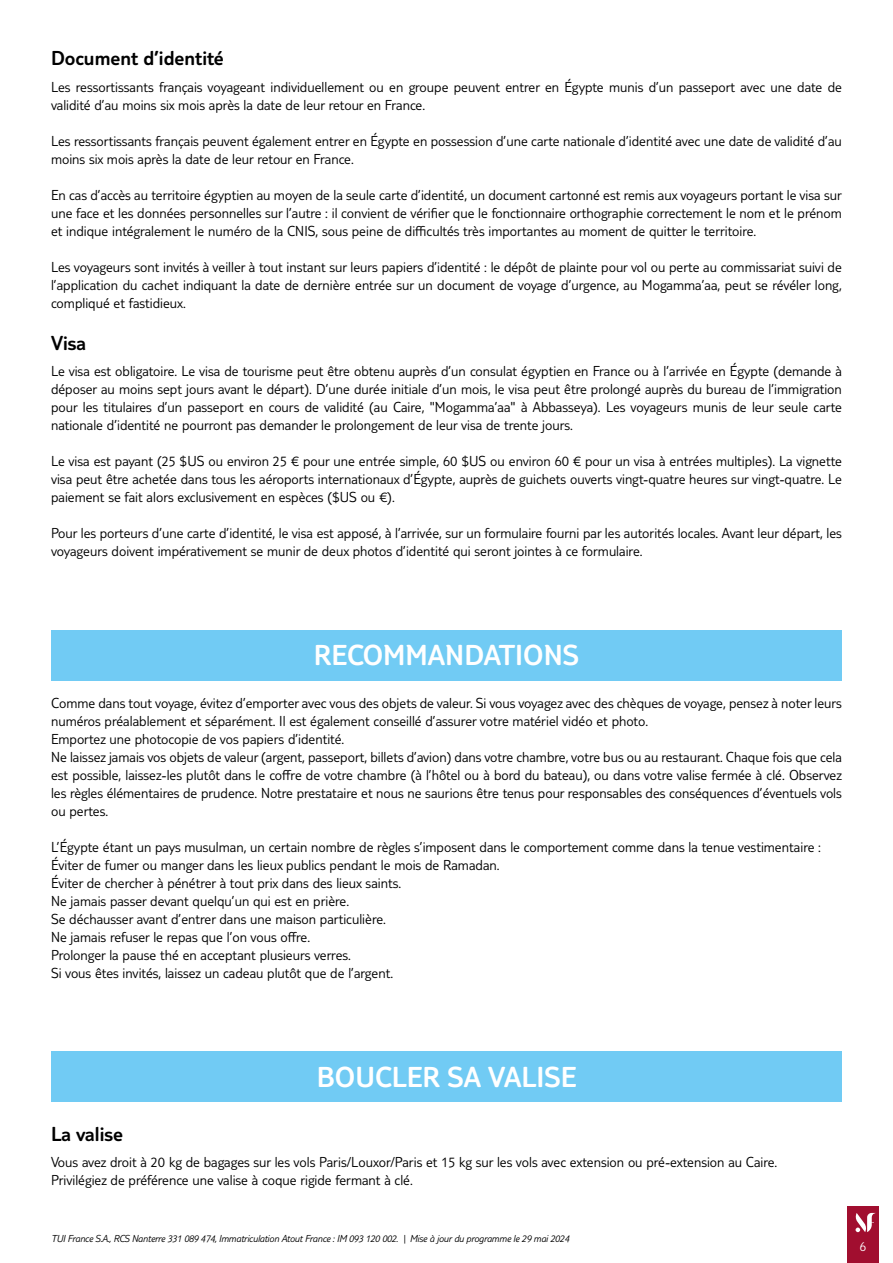
<style>
.page{position:relative;width:893px;height:1263px;background:#fff}
.page>*{position:absolute;margin:0;border:0;box-sizing:border-box;transform-origin:0 0}
.t1{font:300 30px "TUI Type";color:#fff}
.t2{font:300 21px "TUI Type";color:#000}
.t3{font:300 15px/18px "TUI Type";color:#000}
.t4{font:300 13.5px "TUI Type";color:#fff}
.t5{font:italic 300 10.5px "TUI Type";letter-spacing:-.02em;color:#000}
</style>
<div class="page">
<div style="left:847px;top:1206px;width:32px;height:57px;background:#a10e2f"></div>
<svg style="left:855px;top:1213px;width:21px;height:19px"></svg>
<div style="left:51px;top:630px;width:791px;height:51px;background:#71cbf4"></div>
<div style="left:51px;top:1051px;width:791px;height:51px;background:#71cbf4"></div>
<h2 class="t2" style="left:51px;top:46px;width:174px">Document d’identité</h2>
<p class="t3" style="left:51px;top:77px;width:792px">Les ressortissants français voyageant individuellement ou en groupe peuvent entrer en Égypte munis d’un passeport avec une date de validité d’au moins six mois après la date de leur retour en France.</p>
<p class="t3" style="left:51px;top:131px;width:792px">Les ressortissants français peuvent également entrer en Égypte en possession d’une carte nationale d’identité avec une date de validité d’au moins six mois après la date de leur retour en France.</p>
<p class="t3" style="left:51px;top:185px;width:792px;text-align:justify">En cas d’accès au territoire égyptien au moyen de la seule carte d’identité, un document cartonné est remis aux voyageurs portant le visa sur une face et les données personnelles sur l’autre : il convient de vérifier que le fonctionnaire orthographie correctement le nom et le prénom et indique intégralement le numéro de la CNIS, sous peine de difficultés très importantes au moment de quitter le territoire.</p>
<p class="t3" style="left:51px;top:257px;width:792px;text-align:justify">Les voyageurs sont invités à veiller à tout instant sur leurs papiers d’identité : le dépôt de plainte pour vol ou perte au commissariat suivi de l’application du cachet indiquant la date de dernière entrée sur un document de voyage d’urgence, au Mogamma’aa, peut se révéler long, compliqué et fastidieux.</p>
<h2 class="t2" style="left:51px;top:331px;width:37px">Visa</h2>
<p class="t3" style="left:51px;top:362px;width:792px;text-align:justify">Le visa est obligatoire. Le visa de tourisme peut être obtenu auprès d’un consulat égyptien en France ou à l’arrivée en Égypte (demande à déposer au moins sept jours avant le départ). D’une durée initiale d’un mois, le visa peut être prolongé auprès du bureau de l’immigration pour les titulaires d’un passeport en cours de validité (au Caire, "Mogamma’aa" à Abbasseya). Les voyageurs munis de leur seule carte nationale d’identité ne pourront pas demander le prolongement de leur visa de trente jours.</p>
<p class="t3" style="left:51px;top:452px;width:792px;text-align:justify">Le visa est payant (25 $US ou environ 25 € pour une entrée simple, 60 $US ou environ 60 € pour un visa à entrées multiples). La vignette visa peut être achetée dans tous les aéroports internationaux d’Égypte, auprès de guichets ouverts vingt-quatre heures sur vingt-quatre. Le paiement se fait alors exclusivement en espèces ($US ou €).</p>
<p class="t3" style="left:51px;top:524px;width:792px">Pour les porteurs d’une carte d’identité, le visa est apposé, à l’arrivée, sur un formulaire fourni par les autorités locales. Avant leur départ, les voyageurs doivent impérativement se munir de deux photos d’identité qui seront jointes à ce formulaire.</p>
<h1 class="t1" style="left:314px;top:638px;width:267px">RECOMMANDATIONS</h1>
<p class="t3" style="left:51px;top:694px;width:792px">Comme dans tout voyage, évitez d’emporter avec vous des objets de valeur. Si vous voyagez avec des chèques de voyage, pensez à noter leurs numéros préalablement et séparément. Il est également conseillé d’assurer votre matériel vidéo et photo.<br>Emportez une photocopie de vos papiers d’identité.<br>Ne laissez jamais vos objets de valeur (argent, passeport, billets d’avion) dans votre chambre, votre bus ou au restaurant. Chaque fois que cela est possible, laissez-les plutôt dans le coffre de votre chambre (à l’hôtel ou à bord du bateau), ou dans votre valise fermée à clé. Observez les règles élémentaires de prudence. Notre prestataire et nous ne saurions être tenus pour responsables des conséquences d’éventuels vols ou pertes.</p>
<p class="t3" style="left:51px;top:838px;width:771px">L’Égypte étant un pays musulman, un certain nombre de règles s’imposent dans le comportement comme dans la tenue vestimentaire :<br>Éviter de fumer ou manger dans les lieux publics pendant le mois de Ramadan.<br>Éviter de chercher à pénétrer à tout prix dans des lieux saints.<br>Ne jamais passer devant quelqu’un qui est en prière.<br>Se déchausser avant d’entrer dans une maison particulière.<br>Ne jamais refuser le repas que l’on vous offre.<br>Prolonger la pause thé en acceptant plusieurs verres.<br>Si vous êtes invités, laissez un cadeau plutôt que de l’argent.</p>
<h1 class="t1" style="left:317px;top:1060px;width:261px">BOUCLER SA VALISE</h1>
<h2 class="t2" style="left:51px;top:1122px;width:74px">La valise</h2>
<p class="t3" style="left:51px;top:1153px;width:728px">Vous avez droit à 20 kg de bagages sur les vols Paris/Louxor/Paris et 15 kg sur les vols avec extension ou pré-extension au Caire.<br>Privilégiez de préférence une valise à coque rigide fermant à clé.</p>
<p class="t5" style="left:51px;top:1232px;width:520px">TUI France S.A., RCS Nanterre 331 089 474, Immatriculation Atout France : IM 093 120 002. | Mise à jour du programme le 29 mai 2024</p>
<p class="t4" style="left:860px;top:1239px;width:8px">6</p>
</div>
